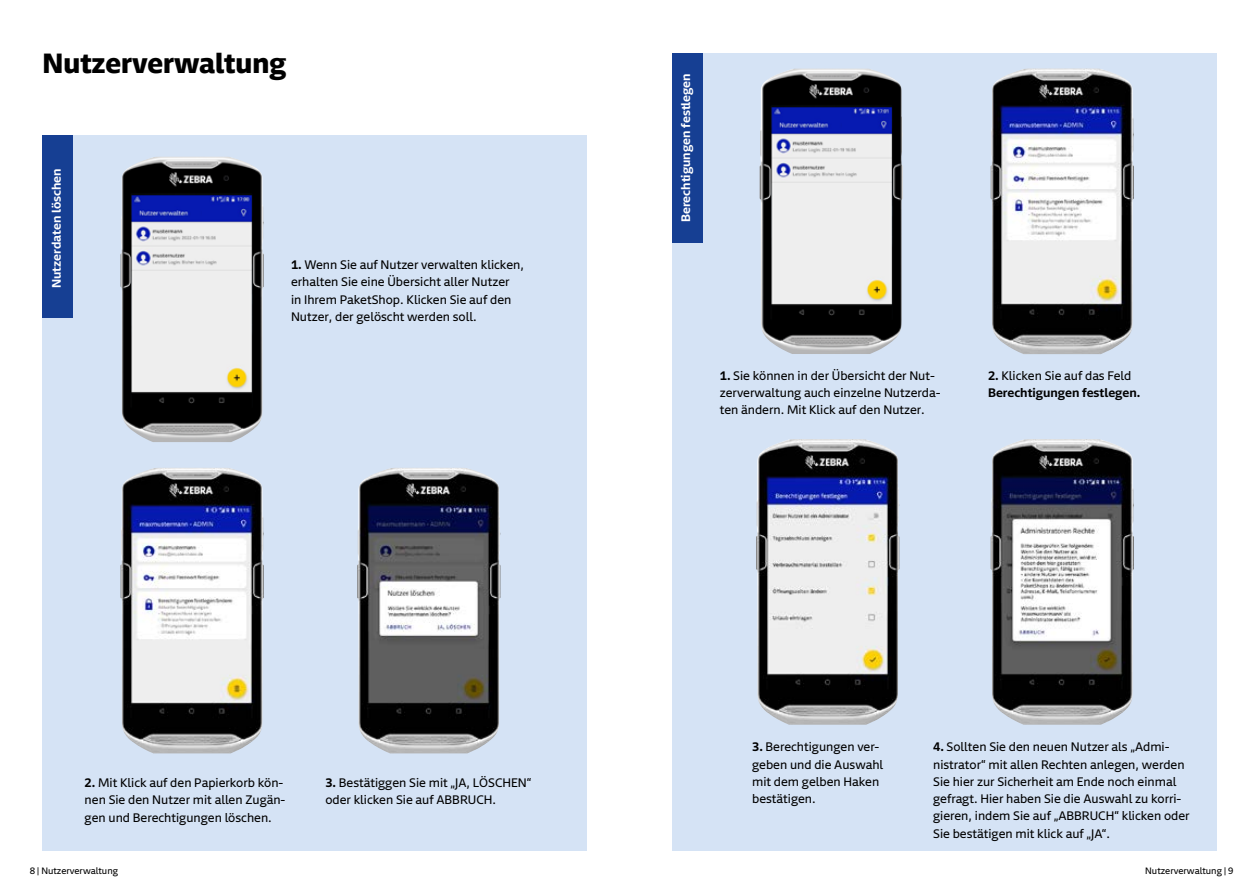
<style>
.page{position:relative;width:1259px;height:893px;background:#fff}
.page>*{position:absolute;margin:0;border:0;box-sizing:border-box;transform-origin:0 0}
.Headline_Tape_20_pt{font:700 27px "Newson GLSDTP";color:#000}
.U-bodytext_8_5pt_reg{font:12px/17.2px "Newson GLSDTP";color:#000}
.U-bodytext_8_5pt_reg-2{font:600 12px/17.2px "Newson GLSDTP";color:#000}
.U-bodytext_8_5pt_reg-3{font:600 12px "Newson GLSDTP";color:#fff}
.t1{font:9px "Newson GLSDTP";color:#000}
.s1{font-weight:600}
.s2{font-weight:400}
</style>
<div class="page">
<div style="left:672px;top:53px;width:544px;height:797px;background:#d5e3f5"></div>
<img style="left:759px;top:69px;width:144px;height:285px">
<img style="left:756px;top:439px;width:143px;height:286px">
<img style="left:990px;top:439px;width:144px;height:286px">
<div style="left:43px;top:135px;width:544px;height:715px;background:#d5e3f5"></div>
<img style="left:120px;top:468px;width:144px;height:285px">
<img style="left:357px;top:468px;width:143px;height:285px">
<img style="left:120px;top:157px;width:144px;height:285px">
<div style="left:43px;top:135px;width:30px;height:183px;background:#163f93"></div>
<div style="left:672px;top:53px;width:30px;height:189px;background:#163f93"></div>
<img style="left:990px;top:68px;width:144px;height:286px">
<p class="Headline_Tape_20_pt" style="left:43px;top:38px;width:245px">Nutzerverwaltung</p>
<p class="U-bodytext_8_5pt_reg-3" style="left:45px;top:288px;width:121px;rotate:-90deg">Nutzerdaten löschen</p>
<p class="U-bodytext_8_5pt_reg" style="left:291px;top:255px;width:234px"><span class="s1">1.</span> Wenn Sie auf Nutzer verwalten klicken, erhalten Sie eine Übersicht aller Nutzer<br>in Ihrem PaketShop. Klicken Sie auf den Nutzer, der gelöscht werden soll.</p>
<p class="U-bodytext_8_5pt_reg" style="left:85px;top:772px;width:202px"><span class="s1">2.</span> Mit Klick auf den Papierkorb kön&shy;nen Sie den Nutzer mit allen Zugän&shy;gen und Berechtigungen löschen.</p>
<p class="U-bodytext_8_5pt_reg" style="left:325px;top:772px;width:208px"><span class="s1">3.</span> Bestätiggen Sie mit „JA, LÖSCHEN“ oder klicken Sie auf ABBRUCH.</p>
<p class="t1" style="left:30px;top:863px;width:90px">8 | Nutzerverwaltung</p>
<p class="U-bodytext_8_5pt_reg-3" style="left:675px;top:222px;width:150px;rotate:-90deg">Berechtigungen festlegen</p>
<p class="U-bodytext_8_5pt_reg" style="left:720px;top:365px;width:222px"><span class="s1">1.</span> Sie können in der Übersicht der Nut&shy;zerverwaltung auch einzelne Nutzerda&shy;ten ändern. Mit Klick auf den Nutzer.</p>
<p class="U-bodytext_8_5pt_reg-2" style="left:988px;top:365px;width:154px">2. <span class="s2">Klicken Sie auf das Feld<br></span>Berechtigungen festlegen.</p>
<p class="U-bodytext_8_5pt_reg" style="left:752px;top:737px;width:133px"><span class="s1">3.</span> Berechtigungen ver&shy;geben und die Auswahl mit dem gelben Haken bestätigen.</p>
<p class="U-bodytext_8_5pt_reg" style="left:933px;top:737px;width:258px"><span class="s1">4.</span> Sollten Sie den neuen Nutzer als „Admi&shy;nistrator“ mit allen Rechten anlegen, werden Sie hier zur Sicherheit am Ende noch einmal gefragt. Hier haben Sie die Auswahl zu korri&shy;gieren, indem Sie auf „ABBRUCH“ klicken oder Sie bestätigen mit klick auf „JA“.</p>
<p class="t1" style="left:1145px;top:863px;width:90px">Nutzerverwaltung | 9</p>
</div>
